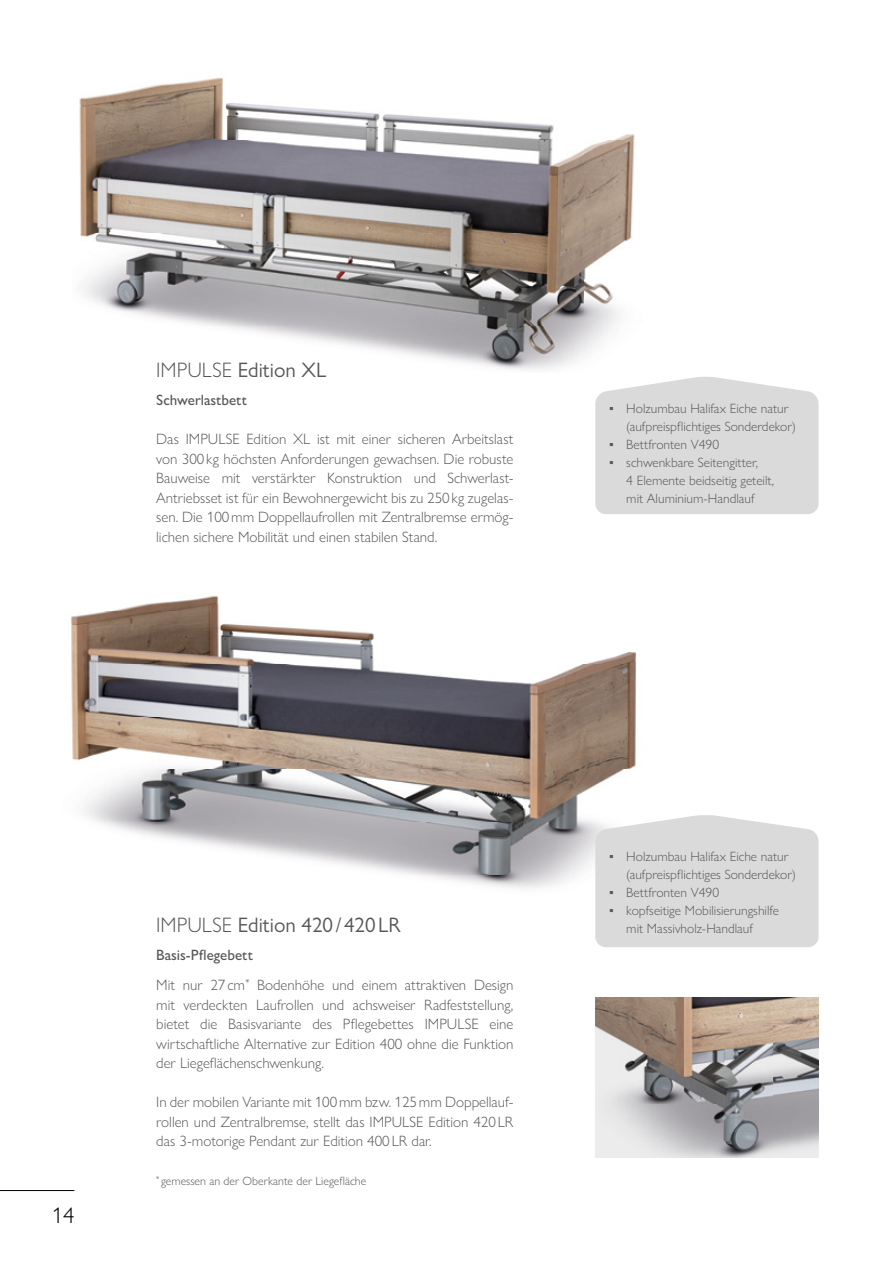
<style>
.page{position:relative;width:893px;height:1263px;background:#fff}
.page>*{position:absolute;margin:0;border:0;box-sizing:border-box;transform-origin:0 0}
.t1{font:300 22.5px "Gill Sans Nova";color:#000}
.t2{font:21px "Gill Sans Nova";color:#575756}
.t3{font:300 15px/19.5px "Gill Sans Nova";color:#575756;text-align:justify}
.t4{font:500 15px "Gill Sans Nova";color:#575756}
.t5{font:300 13.5px/18px "Gill Sans Nova";color:#575756}
.t6{font:300 12px "Gill Sans Nova";color:#575756}
.s1{font-weight:300}
.s2{font-weight:500}
</style>
<div class="page">
<img style="left:79px;top:77px;width:556px;height:293px">
<img style="left:70px;top:595px;width:567px;height:293px">
<img style="left:595px;top:998px;width:224px;height:160px">
<svg style="left:595px;top:377px;width:224px;height:137px;background:#dcdcdc"></svg>
<svg style="left:595px;top:815px;width:224px;height:132px;background:#dcdcdc"></svg>
<hr style="left:0;top:1190px;width:74px;height:1px;background:#000">
<h2 class="t2" style="left:156px;top:357px;width:172px"><span class="s1">IMPULSE</span> Edition XL</h2>
<p class="t4" style="left:156px;top:391px;width:92px">Schwerlastbett</p>
<p class="t3" style="left:156px;top:429px;width:359px">Das IMPULSE Edition XL ist mit einer sicheren Arbeitslast von 300 kg höchsten Anforderungen gewachsen. Die robuste Bauweise mit verstärkter Konstruktion und Schwerlast-Antriebsset ist für ein Bewohnergewicht bis zu 250 kg zugelas&shy;sen. Die 100 mm Doppel laufrollen mit Zentralbremse ermög&shy;lichen sichere Mobilität und einen stabilen Stand.</p>
<p class="t5" style="left:626px;top:399px;width:171px;text-indent:-17px">▪ Holzumbau Halifax Eiche natur (aufpreispflichtiges Sonderdekor)</p>
<p class="t5" style="left:609px;top:435px;width:111px">▪ Bettfronten V490</p>
<p class="t5" style="left:626px;top:453px;width:149px;text-indent:-17px">▪ schwenkbare Seitengitter,<br>4 Elemente beidseitig geteilt, mit Aluminium-Handlauf</p>
<h1 class="t1" style="left:52px;top:1201px;width:24px">14</h1>
<h2 class="t2" style="left:156px;top:912px;width:246px"><span class="s1">IMPULSE</span> Edition 420 / 420 LR</h2>
<p class="t3" style="left:156px;top:939px;width:359px;line-height:30.3px"><span class="s2">Basis-Pflegebett<br></span>Mit nur 27 cm<sup>*</sup> Bodenhöhe und einem attraktiven Design</p>
<p class="t3" style="left:156px;top:995px;width:359px">mit verdeckten Laufrollen und achsweiser Radfeststellung, bietet die Basisvariante des Pflegebettes IMPULSE eine wirtschaftliche Alternative zur Edition 400 ohne die Funktion der Liegeflächenschwenkung.</p>
<p class="t3" style="left:156px;top:1092px;width:359px">In der mobilen Variante mit 100 mm bzw. 125 mm Doppellauf&shy;rollen und Zentralbremse, stellt das IMPULSE Edition 420 LR das 3-motorige Pendant zur Edition 400 LR dar.</p>
<p class="t6" style="left:156px;top:1174px;width:212px"><sup>*</sup> gemessen an der Oberkante der Liegefläche</p>
<p class="t5" style="left:626px;top:847px;width:171px;text-indent:-17px">▪ Holzumbau Halifax Eiche natur (aufpreispflichtiges Sonderdekor)</p>
<p class="t5" style="left:609px;top:883px;width:111px">▪ Bettfronten V490</p>
<p class="t5" style="left:626px;top:901px;width:154px;text-indent:-17px">▪ kopfseitige Mobilisierungshilfe mit Massivholz-Handlauf</p>
</div>
